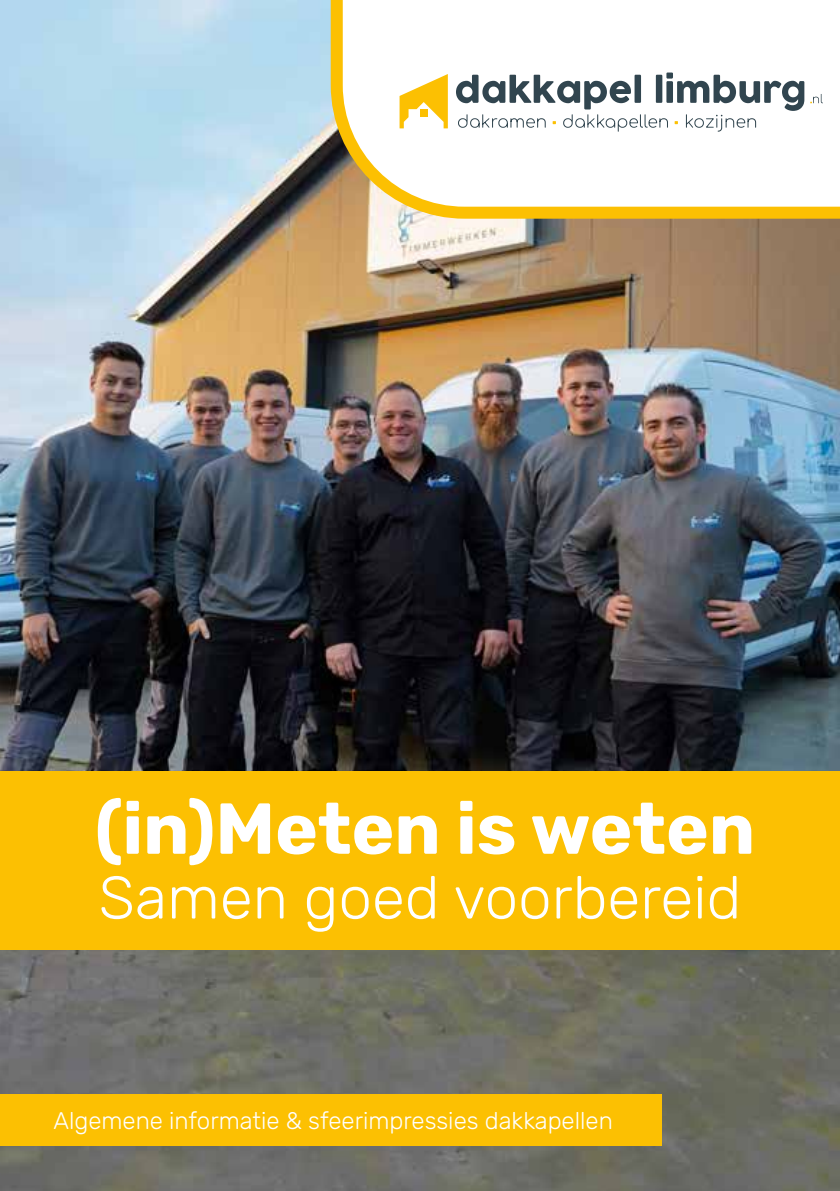
<style>
.page{position:relative;width:840px;height:1191px;background:#fff}
.page>*{position:absolute;margin:0;border:0;box-sizing:border-box;transform-origin:0 0}
.t1{font:700 72px "Rubik";color:#fff}
.t2{font:300 60px "Rubik";color:#fff}
.t3{font:300 24px "Rubik";color:#fff}
</style>
<div class="page">
<img style="left:0;top:0;width:839px;height:1191px">
<svg style="left:324px;top:0;width:515px;height:225px"></svg>
<div style="left:0;top:771px;width:839px;height:178px;background:#fcc002"></div>
<svg style="left:399px;top:74px;width:48px;height:54px"></svg>
<svg style="left:455px;top:73px;width:348px;height:59px"></svg>
<svg style="left:809px;top:94px;width:13px;height:9px"></svg>
<div style="left:0;top:1094px;width:660px;height:51px;background:#fcc002"></div>
<h1 class="t1" style="left:95px;top:787px;width:661px">(in)Meten is weten</h1>
<h2 class="t2" style="left:98px;top:854px;width:644px">Samen goed voorbereid</h2>
<p class="t3" style="left:53px;top:1103px;width:560px">Algemene informatie &amp; sfeerimpressies dakkapellen</p>
</div>
